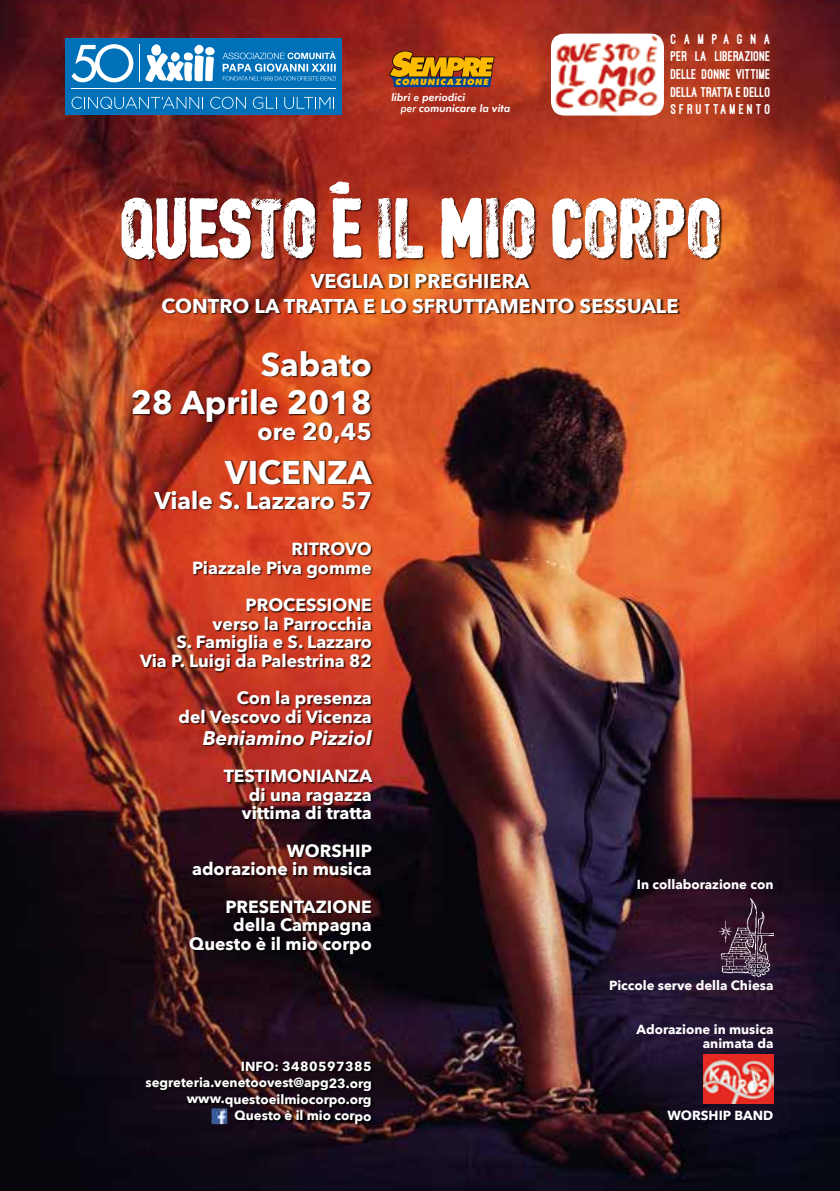
<style>
.page{position:relative;width:840px;height:1191px;background:#fff}
.page>*{position:absolute;margin:0;border:0;box-sizing:border-box;transform-origin:0 0}
.t1{font:89.6px "CF Jacques Parizeau";letter-spacing:.015em;color:#fff}
.t2{font:700 32.8px/38.4px "Avenir Next";color:#fff;text-align:right}
.t3{font:700 24.2px "Avenir Next";color:#fff}
.t4{font:700 20px/25px "Avenir Next";color:#fff;text-align:center}
.t5{font:italic 700 19.8px "Avenir Next";color:#fff}
.t6{font:700 17.6px/18.6px "Avenir Next";color:#fff;text-align:right}
.t7{font:800 14.6px/17.6px "Ostrich Sans";color:#fff;text-align:justify}
.t8{font:700 13.2px/16.4px "Avenir Next";color:#fff;text-align:right}
.t9{font:italic 800 10.6px/11.2px "Futura BT";color:#fff}
.t10{font:italic 800 8.2px "Futura";letter-spacing:.14em;color:#fabb00}
.s1{font-weight:500}
</style>
<div class="page">
<img style="left:0;top:0;width:839px;height:1191px">
<div style="left:121px;top:197px;width:601px;height:118px;background:#000;opacity:.75"></div>
<svg style="left:145px;top:1060px;width:229px;height:67px;background:#180a13"></svg>
<img style="left:211px;top:1108px;width:16px;height:16px">
<div style="left:133px;top:352px;width:242px;height:158px;background:#000;opacity:.75"></div>
<div style="left:140px;top:543px;width:234px;height:413px;background:#000;opacity:.75"></div>
<img style="left:703px;top:1054px;width:70px;height:50px">
<img style="left:719px;top:898px;width:54px;height:78px">
<div style="left:550px;top:34px;width:113px;height:81px;background:#fff;border-radius:13px"></div>
<img style="left:553px;top:34px;width:107px;height:81px">
<div style="left:65px;top:38px;width:277px;height:77px;background:#0071b9"></div>
<svg style="left:71px;top:44px;width:62px;height:38px"></svg>
<svg style="left:145px;top:44px;width:70px;height:38px"></svg>
<svg style="left:222px;top:51px;width:113px;height:29px"></svg>
<hr style="left:139px;top:44px;width:1px;height:38px;background:#fff">
<hr style="left:71px;top:89px;width:264px;height:1px;background:#fff">
<svg style="left:71px;top:97px;width:132px;height:12px"></svg>
<svg style="left:210px;top:97px;width:36px;height:12px"></svg>
<svg style="left:253px;top:97px;width:24px;height:12px"></svg>
<svg style="left:284px;top:97px;width:50px;height:12px"></svg>
<svg style="left:388px;top:50px;width:107px;height:39px;background:#94672a"></svg>
<h1 class="t1" style="left:423px;top:178px;width:22px;rotate:90deg">,</h1>
<p class="t10" style="left:395px;top:77px;width:95px">COMUNICAZIONE</p>
<p class="t9" style="left:400px;top:91px;width:111px;text-indent:-9px">libri <span class="s1">e</span> periodici<br><span class="s1">per</span> comunicare la vita</p>
<p class="t7" style="left:670px;top:30px;width:101px">CAMPAGNA PER LA LIBERAZIONE DELLE DONNE VITTIME DELLA TRATTA E DELLO SFRUTTAMENTO</p>
<h1 class="t1" style="left:120px;top:171px;width:601px">QUESTO E IL MIO CORPO</h1>
<p class="t4" style="left:161px;top:268px;width:518px">VEGLIA DI PREGHIERA<br>CONTRO LA TRATTA E LO SFRUTTAMENTO SESSUALE</p>
<h2 class="t2" style="left:131px;top:345px;width:242px">Sabato<br>28 Aprile 2018</h2>
<h3 class="t3" style="left:257px;top:410px;width:116px">ore 20,45</h3>
<h2 class="t2" style="left:225px;top:452px;width:148px">VICENZA</h2>
<h3 class="t3" style="left:154px;top:479px;width:219px">Viale S. Lazzaro 57</h3>
<p class="t6" style="left:192px;top:539px;width:181px">RITROVO<br>Piazzale Piva gomme</p>
<p class="t6" style="left:140px;top:595px;width:233px">PROCESSIONE<br>verso la Parrocchia<br>S. Famiglia e S. Lazzaro<br>Via P. Luigi da Palestrina 82</p>
<p class="t6" style="left:178px;top:688px;width:195px">Con la presenza<br>del Vescovo di Vicenza</p>
<p class="t5" style="left:203px;top:721px;width:171px">Beniamino Pizziol</p>
<p class="t6" style="left:223px;top:766px;width:150px">TESTIMONIANZA di una ragazza vittima di tratta</p>
<p class="t6" style="left:192px;top:841px;width:181px">WORSHIP adorazione in musica</p>
<p class="t6" style="left:189px;top:896px;width:184px">PRESENTAZIONE della Campagna<br>Questo è il mio corpo</p>
<p class="t8" style="left:145px;top:1058px;width:228px">INFO: 3480597385 segreteria.venetoovest@apg23.org www.questoeilmiocorpo.org<br>Questo è il mio corpo</p>
<p class="t8" style="left:636px;top:876px;width:138px">In collaborazione con</p>
<p class="t8" style="left:609px;top:977px;width:166px">Piccole serve della Chiesa</p>
<p class="t8" style="left:636px;top:1022px;width:138px;line-height:14.2px">Adorazione in musica animata da</p>
<p class="t8" style="left:667px;top:1106px;width:107px">WORSHIP BAND</p>
</div>
